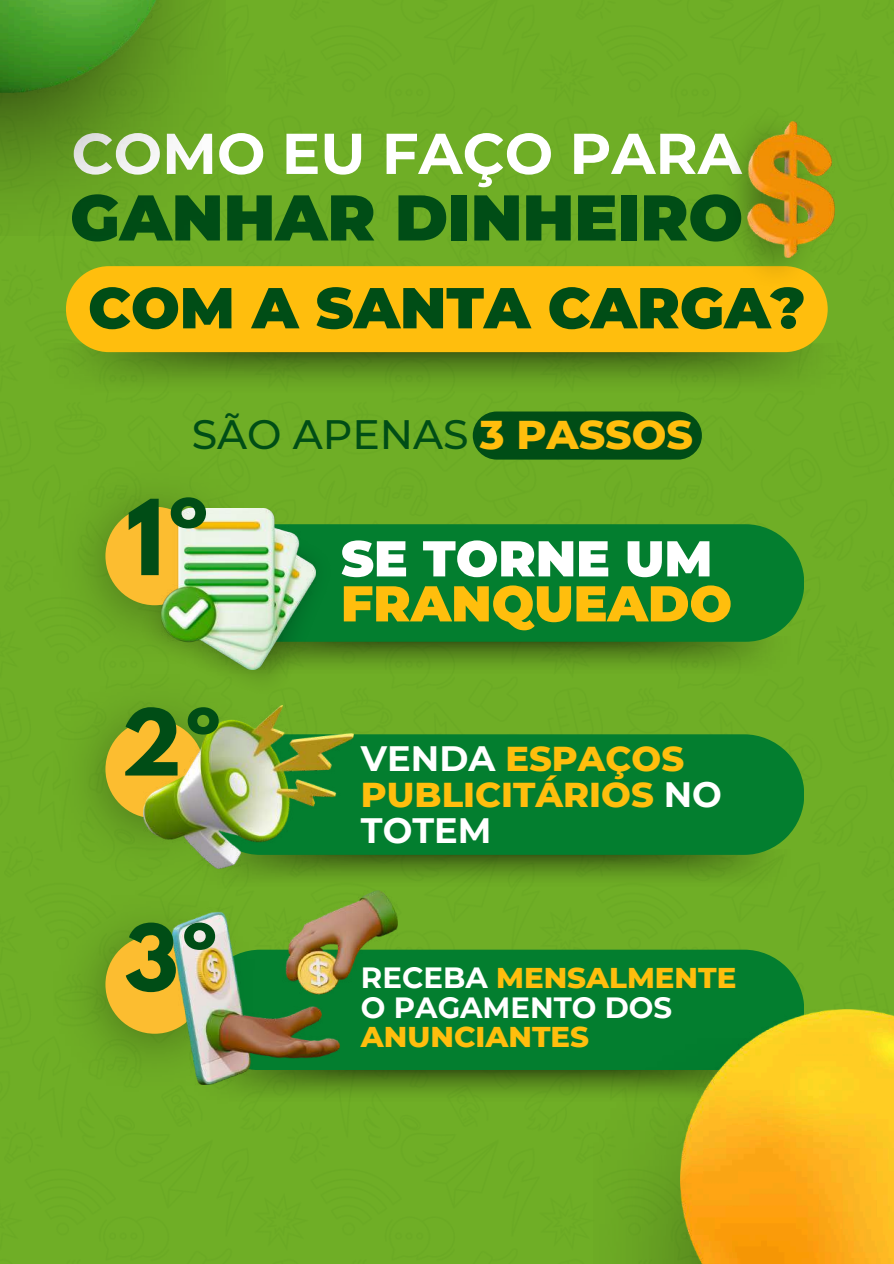
<style>
.page{position:relative;width:894px;height:1264px;background:#fff}
.page>*{position:absolute;margin:0;border:0;box-sizing:border-box;transform-origin:0 0}
.t1{font:700 92.55px "League Spartan";color:#004d16}
.t2{font:700 81.3px "League Spartan";color:#004d16}
.t3{font:900 64.5px "Montserrat";color:#004d16}
.t4{font:900 57.6px "Montserrat";color:#004d16}
.t5{font:700 57.45px "Montserrat";color:#fff}
.t6{font:900 50.25px "Montserrat";color:#ffbe0d}
.t7{font:900 50.25px "Montserrat";color:#fff}
.t8{font:500 40.95px "Montserrat";color:#004d16}
.t9{font:800 35.25px/36px "Montserrat";color:#ffbe0d}
.t10{font:700 29.25px/29.2px "Montserrat";color:#fff}
.t11{font:800 29.25px "Montserrat";color:#ffbe0d}
.s1{font-weight:800;color:#ffbe0d}
.s2{font-weight:700;color:#fff}
</style>
<div class="page">
<img style="left:0;top:0;width:893px;height:1263px">
<div style="left:200px;top:524px;width:603px;height:117px;background:#037e2f;border-radius:59px"></div>
<div style="left:353px;top:734px;width:450px;height:120px;background:#037e2f"></div>
<div style="left:397px;top:949px;width:406px;height:121px;background:#037e2f"></div>
<div style="left:66px;top:266px;width:761px;height:86px;background:#ffbe0d;border-radius:43px"></div>
<img style="left:712px;top:106px;width:121px;height:184px">
<img style="left:747px;top:121px;width:86px;height:136px">
<img style="left:54px;top:462px;width:202px;height:202px">
<img style="left:120px;top:484px;width:233px;height:221px">
<div style="left:105px;top:506px;width:99px;height:99px;background:#fcbd30;border-radius:50%"></div>
<img style="left:162px;top:508px;width:153px;height:161px">
<img style="left:54px;top:675px;width:202px;height:202px">
<img style="left:54px;top:890px;width:202px;height:202px">
<div style="left:105px;top:719px;width:99px;height:99px;background:#fcbd30;border-radius:50%"></div>
<div style="left:105px;top:935px;width:99px;height:98px;background:#fcbd30;border-radius:50%"></div>
<img style="left:144px;top:705px;width:209px;height:163px">
<img style="left:172px;top:890px;width:225px;height:194px">
<img style="left:593px;top:1038px;width:87px;height:225px">
<img style="left:680px;top:1009px;width:213px;height:254px">
<img style="left:0;top:0;width:225px;height:235px">
<img style="left:0;top:0;width:175px;height:93px">
<div style="left:472px;top:411px;width:229px;height:48px;background:#004d16;border-radius:24px"></div>
<h3 class="t5" style="left:71px;top:118px;width:671px">COMO EU FAÇO PARA</h3>
<h3 class="t3" style="left:70px;top:178px;width:674px">GANHAR DINHEIRO</h3>
<h3 class="t4" style="left:88px;top:272px;width:718px">COM A SANTA CARGA?</h3>
<p class="t8" style="left:192px;top:409px;width:502px">SÃO APENAS <span class="s1">3 PASSOS</span></p>
<h1 class="t1" style="left:126px;top:492px;width:88px">1º</h1>
<h2 class="t2" style="left:121px;top:702px;width:105px">2º</h2>
<h2 class="t2" style="left:124px;top:917px;width:98px">3º</h2>
<h3 class="t7" style="left:341px;top:527px;width:373px">SE TORNE UM</h3>
<h3 class="t6" style="left:341px;top:572px;width:392px">FRANQUEADO</h3>
<p class="t9" style="left:361px;top:740px;width:362px"><span class="s2">VENDA</span> ESPAÇOS<br>PUBLICITÁRIOS <span class="s2">NO<br>TOTEM</span></p>
<p class="t10" style="left:361px;top:963px;width:377px">RECEBA <span class="s1">MENSALMENTE<br></span>O PAGAMENTO DOS</p>
<p class="t11" style="left:361px;top:1018px;width:230px">ANUNCIANTES</p>
</div>
